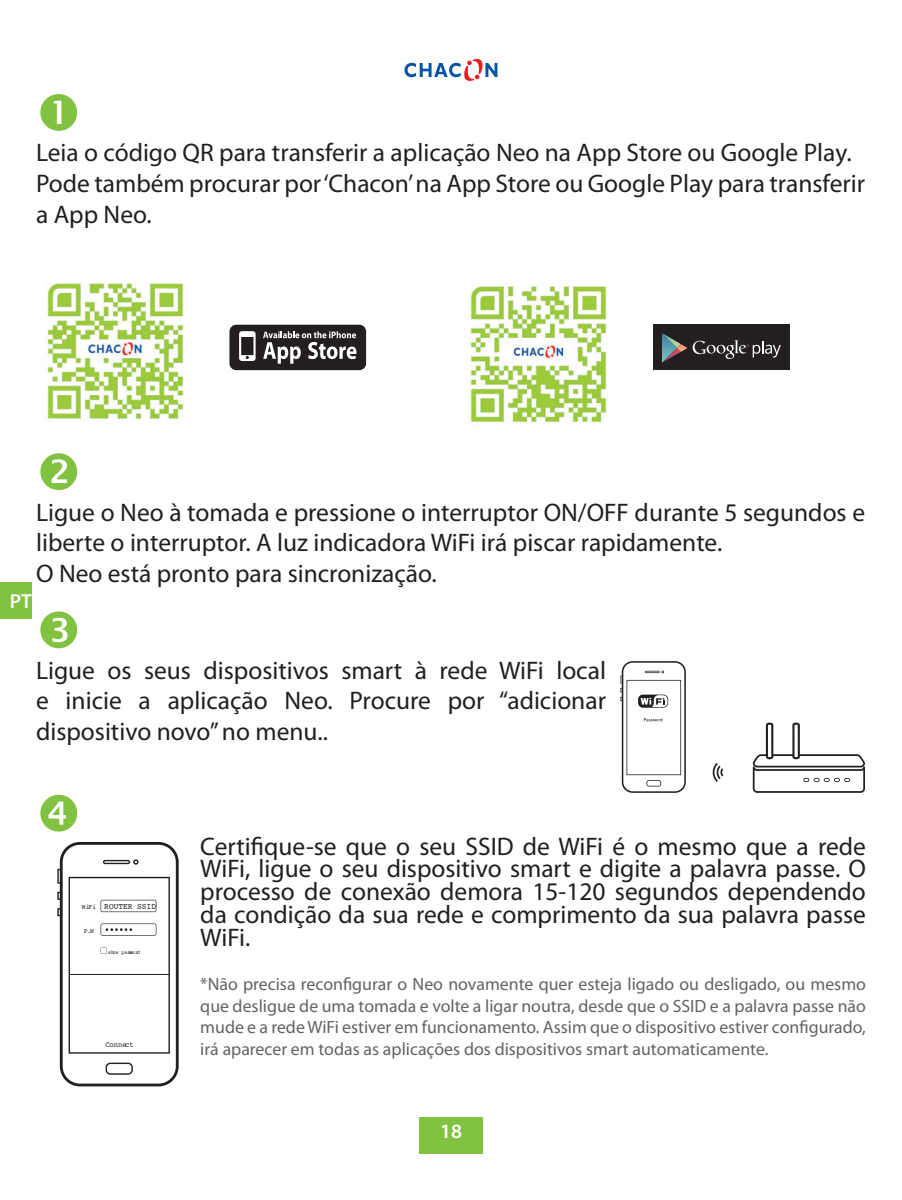
<style>
.page{position:relative;width:902px;height:1200px;background:#fff}
.page>*{position:absolute;margin:0;border:0;box-sizing:border-box;transform-origin:0 0}
.t1{font:25.5px/30.6px "Myriad Pro";color:#231f20}
.t2{font:600 20.4px "Myriad Pro";color:#fff}
.t3{font:17.7px/21.3px "Myriad Pro";color:#636366;text-align:justify}
.t4{font:8.7px "Courier";color:#231f20;scale:.91 1}
.t5{font:7.8px "Courier";color:#231f20;scale:.91 1}
.t6{font:6.9px "Courier";color:#231f20;scale:.91 1}
.t7{font:5.4px "Courier";color:#231f20;scale:.91 1}
.s1{font-size:6.9px}
</style>
<div class="page">
<div style="left:419px;top:1117px;width:64px;height:36px;background:#81c340"></div>
<svg style="left:404px;top:59px;width:93px;height:22px"></svg>
<div style="left:0;top:581px;width:32px;height:37px;background:#81c340"></div>
<div style="left:653px;top:324px;width:136px;height:46px;background:#231f20"></div>
<svg style="left:662px;top:333px;width:118px;height:29px"></svg>
<div style="left:229px;top:324px;width:137px;height:46px;background:#231f20;border-radius:7px"></div>
<svg style="left:239px;top:331px;width:16px;height:30px"></svg>
<svg style="left:263px;top:331px;width:93px;height:32px"></svg>
<svg style="left:752px;top:722px;width:112px;height:70px"></svg>
<svg style="left:720px;top:768px;width:3px;height:8px"></svg>
<svg style="left:715px;top:765px;width:5px;height:14px"></svg>
<svg style="left:711px;top:762px;width:6px;height:19px"></svg>
<svg style="left:620px;top:661px;width:65px;height:131px"></svg>
<svg style="left:646px;top:779px;width:15px;height:7px"></svg>
<div style="left:647px;top:780px;width:13px;height:5px;background:#fff;border-radius:2px"></div>
<svg style="left:57px;top:868px;width:2px;height:15px"></svg>
<svg style="left:57px;top:891px;width:2px;height:8px"></svg>
<svg style="left:57px;top:908px;width:2px;height:8px"></svg>
<svg style="left:59px;top:842px;width:120px;height:244px"></svg>
<hr style="left:70px;top:973px;width:98px;height:1px;background:#231f20">
<img style="left:47px;top:283px;width:137px;height:136px">
<img style="left:470px;top:286px;width:137px;height:137px">
<p class="t1" style="left:36px;top:139px;width:830px">Leia o código QR para transferir a aplicação Neo na App Store ou Google Play.<br>Pode também procurar por ‘Chacon’ na App Store ou Google Play para transferir a App Neo.</p>
<p class="t1" style="left:36px;top:498px;width:830px">Ligue o Neo à tomada e pressione o interruptor ON/OFF durante 5 segundos e liberte o interruptor. A luz indicadora WiFi irá piscar rapidamente.<br>O Neo está pronto para sincronização.</p>
<p class="t2" style="left:10px;top:593px;width:24px">PT</p>
<p class="t1" style="left:36px;top:656px;width:571px;text-align:justify">Ligue os seus dispositivos smart à rede WiFi local e inicie a aplicação Neo. Procure por “adicionar dispositivo novo” no menu..</p>
<p class="t4" style="left:82px;top:902px;width:83px"><span class="s1">WiFi</span> ROUTER SSID</p>
<p class="t6" style="left:84px;top:927px;width:12px">P.W</p>
<p class="t7" style="left:108px;top:949px;width:36px">show password</p>
<p class="t5" style="left:105px;top:1040px;width:32px">Connect</p>
<p class="t1" style="left:200px;top:836px;width:667px;line-height:22.8px;text-align:justify">Certifique-se que o seu SSID de WiFi é o mesmo que a rede WiFi, ligue o seu dispositivo smart e digite a palavra passe. O processo de conexão demora 15-120 segundos dependendo da condição da sua rede e comprimento da sua palavra passe WiFi.</p>
<p class="t3" style="left:200px;top:974px;width:667px">*Não precisa reconfigurar o Neo novamente quer esteja ligado ou desligado, ou mesmo que desligue de uma tomada e volte a ligar noutra, desde que o SSID e a palavra passe não mude e a rede WiFi estiver em funcionamento. Assim que o dispositivo estiver configurado, irá aparecer em todas as aplicações dos dispositivos smart automaticamente.</p>
<p class="t2" style="left:440px;top:1123px;width:23px">18</p>
</div>
